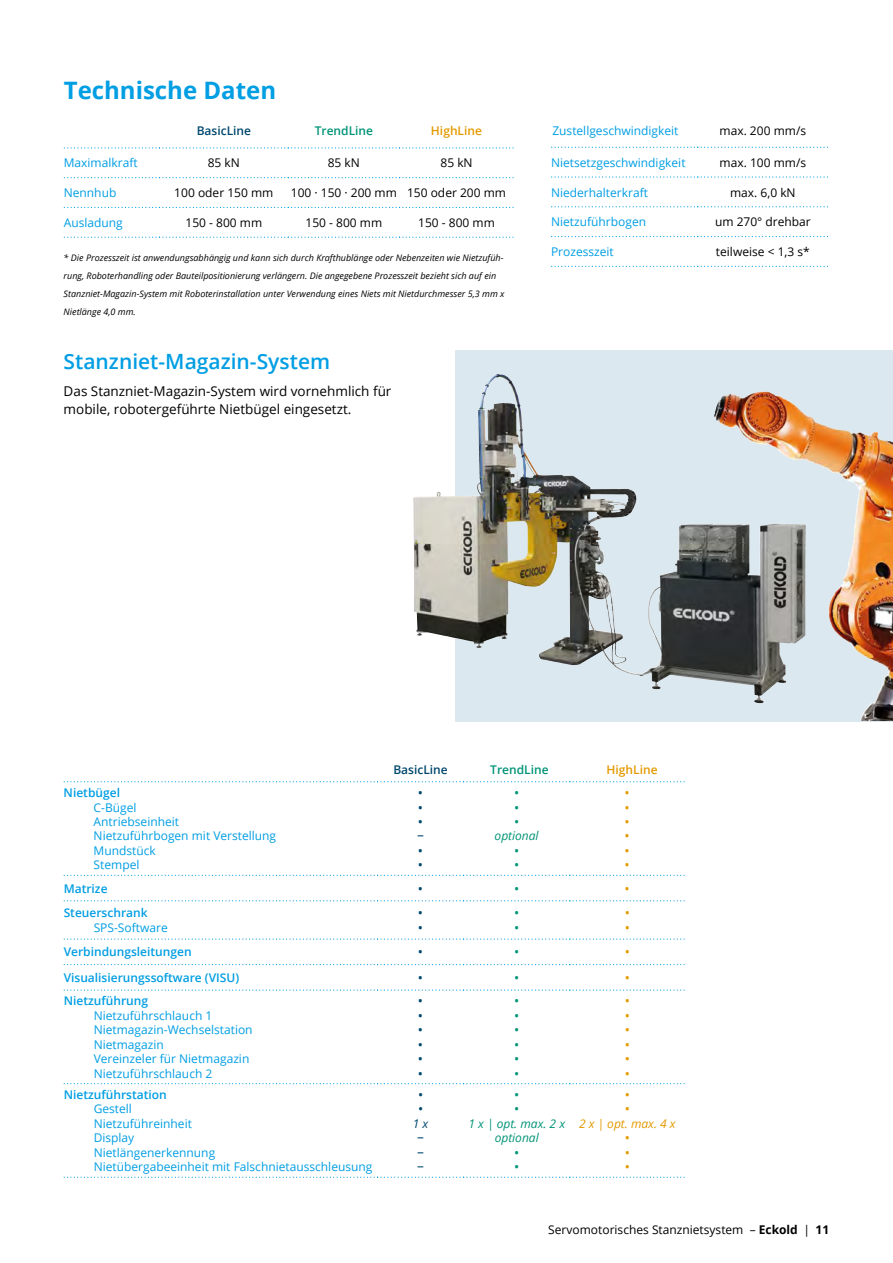
<style>
.page{position:relative;width:893px;height:1263px;background:#fff}
.page>*{position:absolute;margin:0;border:0;box-sizing:border-box;transform-origin:0 0}
.t1{font:700 24px "Open Sans";color:#009ee3}
.t2{font:600 21px "Open Sans";color:#009ee3}
.t3{font:13.5px/18px "Open Sans";color:#000}
.t4{font:12px/14.4px "Open Sans";color:#009ee3}
.t5{font:12px "Open Sans";color:#000}
.t6{font:600 12px "Open Sans";color:#009ee3}
.t7{font:600 12px/14.4px "Open Sans";color:#00486d;text-align:justify}
.t8{font:600 12px/14.4px "Open Sans";color:#009477}
.t9{font:600 12px/14.4px "Open Sans";color:#e49a00;text-align:justify}
.t10{font:italic 12px/14.4px "Open Sans";color:#009477;text-align:center}
.t11{font:italic 12px "Open Sans";color:#e49a00}
.t12{font:italic 12px "Open Sans";color:#00486d}
.t13{font:italic 9px/18px "Open Sans";color:#000}
.s1{font-weight:700}
</style>
<div class="page">
<img style="left:455px;top:350px;width:438px;height:371px">
<svg style="left:64px;top:781px;width:621px;height:1px"></svg>
<svg style="left:64px;top:875px;width:621px;height:1px"></svg>
<svg style="left:64px;top:900px;width:621px;height:1px"></svg>
<svg style="left:64px;top:938px;width:621px;height:2px"></svg>
<svg style="left:64px;top:964px;width:621px;height:1px"></svg>
<svg style="left:64px;top:989px;width:621px;height:2px"></svg>
<svg style="left:64px;top:1083px;width:621px;height:1px"></svg>
<svg style="left:64px;top:1177px;width:621px;height:1px"></svg>
<img style="left:436px;top:374px;width:61px;height:122px">
<svg style="left:64px;top:147px;width:450px;height:1px"></svg>
<svg style="left:64px;top:177px;width:450px;height:1px"></svg>
<svg style="left:64px;top:207px;width:450px;height:1px"></svg>
<svg style="left:64px;top:237px;width:450px;height:1px"></svg>
<svg style="left:551px;top:147px;width:277px;height:1px"></svg>
<svg style="left:551px;top:176px;width:277px;height:2px"></svg>
<svg style="left:551px;top:206px;width:277px;height:1px"></svg>
<svg style="left:551px;top:236px;width:277px;height:1px"></svg>
<svg style="left:551px;top:266px;width:277px;height:1px"></svg>
<img style="left:714px;top:392px;width:107px;height:74px">
<h1 class="t1" style="left:64px;top:74px;width:214px">Technische Daten</h1>
<p class="t7" style="left:197px;top:123px;width:56px">BasicLine</p>
<p class="t8" style="left:315px;top:123px;width:60px">TrendLine</p>
<p class="t9" style="left:431px;top:123px;width:53px">HighLine</p>
<p class="t4" style="left:64px;top:156px;width:75px">Maximalkraft</p>
<p class="t5" style="left:208px;top:155px;width:34px">85 kN</p>
<p class="t5" style="left:328px;top:155px;width:34px">85 kN</p>
<p class="t5" style="left:440px;top:155px;width:34px">85 kN</p>
<p class="t4" style="left:64px;top:185px;width:54px">Nennhub</p>
<p class="t5" style="left:174px;top:185px;width:101px">100 oder 150 mm</p>
<p class="t5" style="left:291px;top:185px;width:217px">100 · 150 · 200 mm 150 oder 200 mm</p>
<p class="t4" style="left:64px;top:215px;width:61px">Ausladung</p>
<p class="t5" style="left:185px;top:214px;width:78px">150 - 800 mm</p>
<p class="t5" style="left:306px;top:214px;width:78px">150 - 800 mm</p>
<p class="t5" style="left:418px;top:214px;width:78px">150 - 800 mm</p>
<p class="t13" style="left:64px;top:249px;width:442px">* Die Prozesszeit ist anwendungsabhängig und kann sich durch Krafthublänge oder Nebenzeiten wie Nietzufüh&shy;rung, Roboterhandling oder Bauteilpositionierung verlängern. Die angegebene Prozesszeit bezieht sich auf ein Stanzniet-Magazin-System mit Roboterinstallation unter Verwendung eines Niets mit Nietdurchmesser 5,3 mm x Nietlänge 4,0 mm.</p>
<h2 class="t2" style="left:64px;top:347px;width:268px">Stanzniet-Magazin-System</h2>
<p class="t3" style="left:64px;top:382px;width:329px">Das Stanzniet-Magazin-System wird vornehmlich für mobile, robotergeführte Nietbügel eingesetzt.</p>
<p class="t4" style="left:552px;top:123px;width:128px">Zustellgeschwindigkeit</p>
<p class="t5" style="left:719px;top:123px;width:88px">max. 200 mm/s</p>
<p class="t4" style="left:551px;top:155px;width:136px">Nietsetzgeschwindigkeit</p>
<p class="t5" style="left:720px;top:154px;width:88px">max. 100 mm/s</p>
<p class="t4" style="left:551px;top:185px;width:98px">Niederhalterkraft</p>
<p class="t5" style="left:730px;top:184px;width:67px">max. 6,0 kN</p>
<p class="t4" style="left:551px;top:214px;width:97px">Nietzuführbogen</p>
<p class="t5" style="left:715px;top:214px;width:97px">um 270° drehbar</p>
<p class="t4" style="left:551px;top:244px;width:64px">Prozesszeit</p>
<p class="t5" style="left:716px;top:243px;width:95px">teilweise &lt; 1,3 s*</p>
<p class="t7" style="left:393px;top:762px;width:56px">BasicLine</p>
<p class="t8" style="left:490px;top:762px;width:60px">TrendLine</p>
<p class="t9" style="left:607px;top:762px;width:53px">HighLine</p>
<p class="t6" style="left:64px;top:784px;width:58px">Nietbügel</p>
<p class="t4" style="left:94px;top:800px;width:184px">C-Bügel<br>Antriebseinheit<br>Nietzuführbogen mit Verstellung<br>Mundstück<br>Stempel</p>
<p class="t7" style="left:417px;top:785px;width:8px">• • • − • •</p>
<p class="t8" style="left:514px;top:785px;width:6px;text-align:justify">• • •</p>
<p class="t10" style="left:495px;top:828px;width:46px">optional</p>
<p class="t8" style="left:514px;top:843px;width:6px">• •</p>
<p class="t9" style="left:625px;top:785px;width:6px">• • • • • •</p>
<p class="t6" style="left:64px;top:880px;width:45px">Matrize</p>
<p class="t7" style="left:418px;top:881px;width:6px">•</p>
<p class="t8" style="left:514px;top:881px;width:6px">•</p>
<p class="t9" style="left:625px;top:881px;width:6px">•</p>
<p class="t6" style="left:64px;top:905px;width:85px">Steuerschrank</p>
<p class="t4" style="left:94px;top:920px;width:76px">SPS-Software</p>
<p class="t7" style="left:418px;top:905px;width:6px">• •</p>
<p class="t8" style="left:514px;top:905px;width:6px">• •</p>
<p class="t9" style="left:625px;top:905px;width:6px">• •</p>
<p class="t6" style="left:64px;top:944px;width:129px">Verbindungsleitungen</p>
<p class="t7" style="left:418px;top:945px;width:6px">•</p>
<p class="t8" style="left:514px;top:945px;width:6px">•</p>
<p class="t9" style="left:625px;top:945px;width:6px">•</p>
<p class="t6" style="left:64px;top:969px;width:177px">Visualisierungssoftware (VISU)</p>
<p class="t7" style="left:418px;top:970px;width:6px">•</p>
<p class="t8" style="left:514px;top:970px;width:6px">•</p>
<p class="t9" style="left:625px;top:970px;width:6px">•</p>
<p class="t6" style="left:64px;top:993px;width:86px">Nietzuführung</p>
<p class="t4" style="left:94px;top:1008px;width:160px">Nietzuführschlauch 1<br>Nietmagazin-Wechselstation<br>Nietmagazin<br>Vereinzeler für Nietmagazin<br>Nietzuführschlauch 2</p>
<p class="t7" style="left:418px;top:994px;width:6px">• • • • • •</p>
<p class="t8" style="left:514px;top:994px;width:6px;text-align:justify">• • • • • •</p>
<p class="t9" style="left:625px;top:994px;width:6px">• • • • • •</p>
<p class="t6" style="left:64px;top:1086px;width:105px">Nietzuführstation</p>
<p class="t4" style="left:94px;top:1101px;width:280px">Gestell<br>Nietzuführeinheit<br>Display<br>Nietlängenerkennung<br>Nietübergabeeinheit mit Falschnietausschleusung</p>
<p class="t7" style="left:418px;top:1087px;width:6px">• •</p>
<p class="t12" style="left:413px;top:1115px;width:17px">1 x</p>
<p class="t7" style="left:417px;top:1130px;width:8px">− − −</p>
<p class="t8" style="left:514px;top:1087px;width:6px">• •</p>
<p class="t10" style="left:468px;top:1116px;width:98px">1 x | opt. max. 2 x optional</p>
<p class="t8" style="left:514px;top:1145px;width:6px">• •</p>
<p class="t9" style="left:625px;top:1087px;width:6px">• •</p>
<p class="t11" style="left:579px;top:1115px;width:98px">2 x | opt. max. 4 x</p>
<p class="t9" style="left:625px;top:1130px;width:6px">• • •</p>
<p class="t5" style="left:548px;top:1221px;width:282px">Servomotorisches Stanznietsystem – <span class="s1">Eckold</span> | <span class="s1">11</span></p>
</div>
